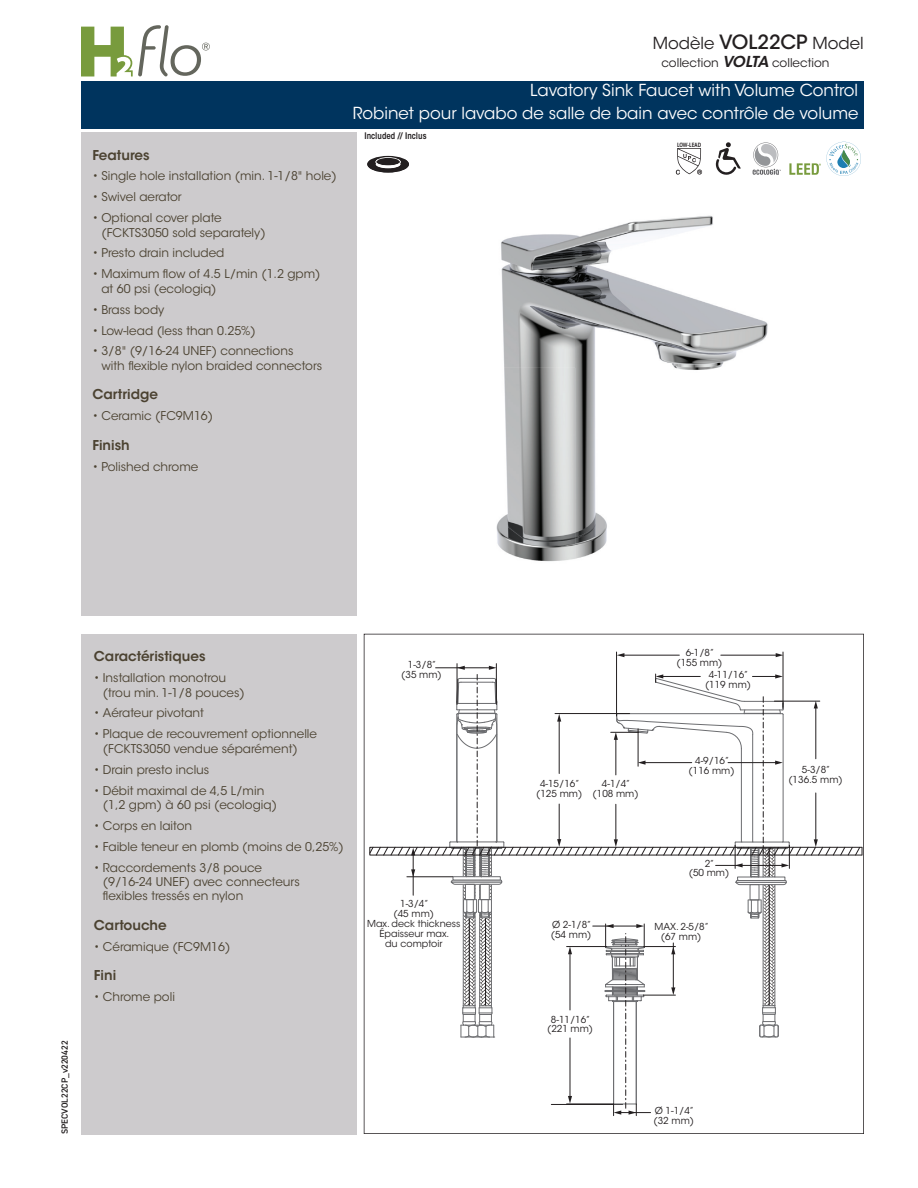
<style>
.page{position:relative;width:918px;height:1188px;background:#fff}
.page>*{position:absolute;margin:0;border:0;box-sizing:border-box;transform-origin:0 0}
.t1{font:16.5px "ITC Avant Garde Std";color:#fff}
.t2{font:16.5px "ITC Avant Garde Std";color:#231f20}
.t3{font:600 13.5px "ITC Avant Garde Std";color:#4b4231}
.t4{font:12px/14.4px "ITC Avant Garde Std";color:#4b4231}
.t5{font:12px "ITC Avant Garde Std";color:#231f20}
.t6{font:9.6px/9.9px "ITC Avant Garde Std";color:#231f20;text-align:center}
.t7{font:600 9px "DIN2014";color:#231f20}
.t8{font:600 condensed 9px "ITC Avant Garde Std";color:#231f20}
.t9{font:600 condensed 5.85px "ITC Avant Garde Std";color:#231f20}
.s1{font-weight:500;font-size:19.5px}
.s2{font-weight:600;font-style:italic;font-size:15px}
</style>
<div class="page">
<div style="left:81px;top:133px;width:275px;height:483px;background:#cdcbcd"></div>
<div style="left:81px;top:634px;width:275px;height:500px;background:#cdcbcd"></div>
<div style="left:81px;top:81px;width:783px;height:47px;background:#00345e"></div>
<svg style="left:81px;top:25px;width:129px;height:51px"></svg>
<svg style="left:370px;top:156px;width:36px;height:4px"></svg>
<svg style="left:364px;top:634px;width:500px;height:500px"></svg>
<img style="left:501px;top:163px;width:267px;height:204px">
<img style="left:496px;top:367px;width:79px;height:195px">
<img style="left:575px;top:367px;width:145px;height:192px">
<img style="left:367px;top:160px;width:42px;height:13px">
<img style="left:375px;top:160px;width:26px;height:6px">
<svg style="left:676px;top:148px;width:26px;height:27px"></svg>
<svg style="left:716px;top:142px;width:25px;height:33px"></svg>
<svg style="left:753px;top:142px;width:28px;height:33px"></svg>
<svg style="left:789px;top:142px;width:72px;height:34px"></svg>
<p class="t3" style="left:92px;top:146px;width:59px">Features</p>
<p class="t4" style="left:92px;top:169px;width:246px">• Single hole installation (min. 1-1/8" hole)</p>
<p class="t4" style="left:92px;top:190px;width:91px">• Swivel aerator</p>
<p class="t4" style="left:101px;top:211px;width:166px;text-indent:-9px">• Optional cover plate (FCKTS3050 sold separately)</p>
<p class="t4" style="left:92px;top:246px;width:134px">• Presto drain included</p>
<p class="t4" style="left:101px;top:267px;width:221px;text-indent:-9px">• Maximum ow of 4.5 L/min (1.2 gpm) at 60 psi (ecologiq)</p>
<p class="t4" style="left:92px;top:302px;width:74px">• Brass body</p>
<p class="t4" style="left:92px;top:323px;width:165px">• Low-lead (less than 0.25%)</p>
<p class="t4" style="left:101px;top:344px;width:222px;text-indent:-9px">• 3/8" (9/16-24 UNEF) connections<br>with exible nylon braided connectors</p>
<p class="t3" style="left:92px;top:386px;width:67px">Cartridge</p>
<p class="t4" style="left:92px;top:409px;width:122px">• Ceramic (FC9M16)</p>
<p class="t3" style="left:92px;top:436px;width:39px">Finish</p>
<p class="t4" style="left:92px;top:459px;width:107px">• Polished chrome</p>
<h1 class="t2" style="left:653px;top:33px;width:212px">Modèle <span class="s1">VOL22CP</span> Model</h1>
<p class="t5" style="left:661px;top:55px;width:170px">collection <span class="s2">VOLTA</span> collection</p>
<h1 class="t1" style="left:530px;top:80px;width:330px">Lavatory Sink Faucet with Volume Control</h1>
<h1 class="t1" style="left:353px;top:104px;width:507px">Robinet pour lavabo de salle de bain avec contrôle de volume</h1>
<p class="t8" style="left:364px;top:130px;width:64px">Included // Inclus</p>
<p class="t9" style="left:677px;top:141px;width:26px">LOW-LEAD</p>
<p class="t7" style="left:59px;top:1134px;width:95px;rotate:-90deg">SPECVOL22CP_v220422</p>
<p class="t3" style="left:94px;top:648px;width:113px">Caractéristiques</p>
<p class="t4" style="left:103px;top:671px;width:144px;text-indent:-9px">• Installation monotrou (trou min. 1-1/8 pouces)</p>
<p class="t4" style="left:94px;top:706px;width:112px">• Aérateur pivotant</p>
<p class="t4" style="left:103px;top:727px;width:216px;text-indent:-9px">• Plaque de recouvrement optionnelle (FCKTS3050 vendue séparément)</p>
<p class="t4" style="left:94px;top:762px;width:117px">• Drain presto inclus</p>
<p class="t4" style="left:103px;top:783px;width:176px;text-indent:-9px">• Débit maximal de 4,5 L/min (1,2 gpm) à 60 psi (ecologiq)</p>
<p class="t4" style="left:94px;top:818px;width:100px">• Corps en laiton</p>
<p class="t4" style="left:94px;top:839px;width:251px">• Faible teneur en plomb (moins de 0,25%)</p>
<p class="t4" style="left:94px;top:860px;width:170px">• Raccordements 3/8 pouce</p>
<p class="t4" style="left:103px;top:875px;width:198px">(9/16-24 UNEF) avec connecteurs</p>
<p class="t4" style="left:108px;top:889px;width:136px">exibles tressés en nylon</p>
<p class="t3" style="left:94px;top:916px;width:74px">Cartouche</p>
<p class="t4" style="left:94px;top:939px;width:138px">• Céramique (FC9M16)</p>
<p class="t3" style="left:94px;top:967px;width:24px">Fini</p>
<p class="t4" style="left:94px;top:990px;width:83px">• Chrome poli</p>
<p class="t6" style="left:401px;top:660px;width:42px">1-3/8” (35 mm)</p>
<p class="t6" style="left:367px;top:899px;width:95px">1-3/4”<br>(45 mm)<br>Max. deck thickness<br>Épaisseur max.<br>du comptoir</p>
<p class="t6" style="left:676px;top:648px;width:48px">6-1/8” (155 mm)</p>
<p class="t6" style="left:705px;top:670px;width:48px">4-11/16” (119 mm)</p>
<p class="t6" style="left:536px;top:778px;width:48px">4-15/16” (125 mm)</p>
<p class="t6" style="left:593px;top:778px;width:48px">4-1/4” (108 mm)</p>
<p class="t6" style="left:689px;top:755px;width:48px">4-9/16” (116 mm)</p>
<p class="t6" style="left:689px;top:858px;width:42px">2”<br>(50 mm)</p>
<p class="t6" style="left:551px;top:919px;width:42px;text-align:left">Ø 2-1/8” (54 mm)</p>
<p class="t6" style="left:654px;top:922px;width:56px">MAX. 2-5/8” (67 mm)</p>
<p class="t6" style="left:547px;top:1014px;width:48px">8-11/16” (221 mm)</p>
<p class="t6" style="left:654px;top:1106px;width:42px;text-align:left">Ø 1-1/4” (32 mm)</p>
<p class="t6" style="left:788px;top:765px;width:56px">5-3/8” (136.5 mm)</p>
</div>
